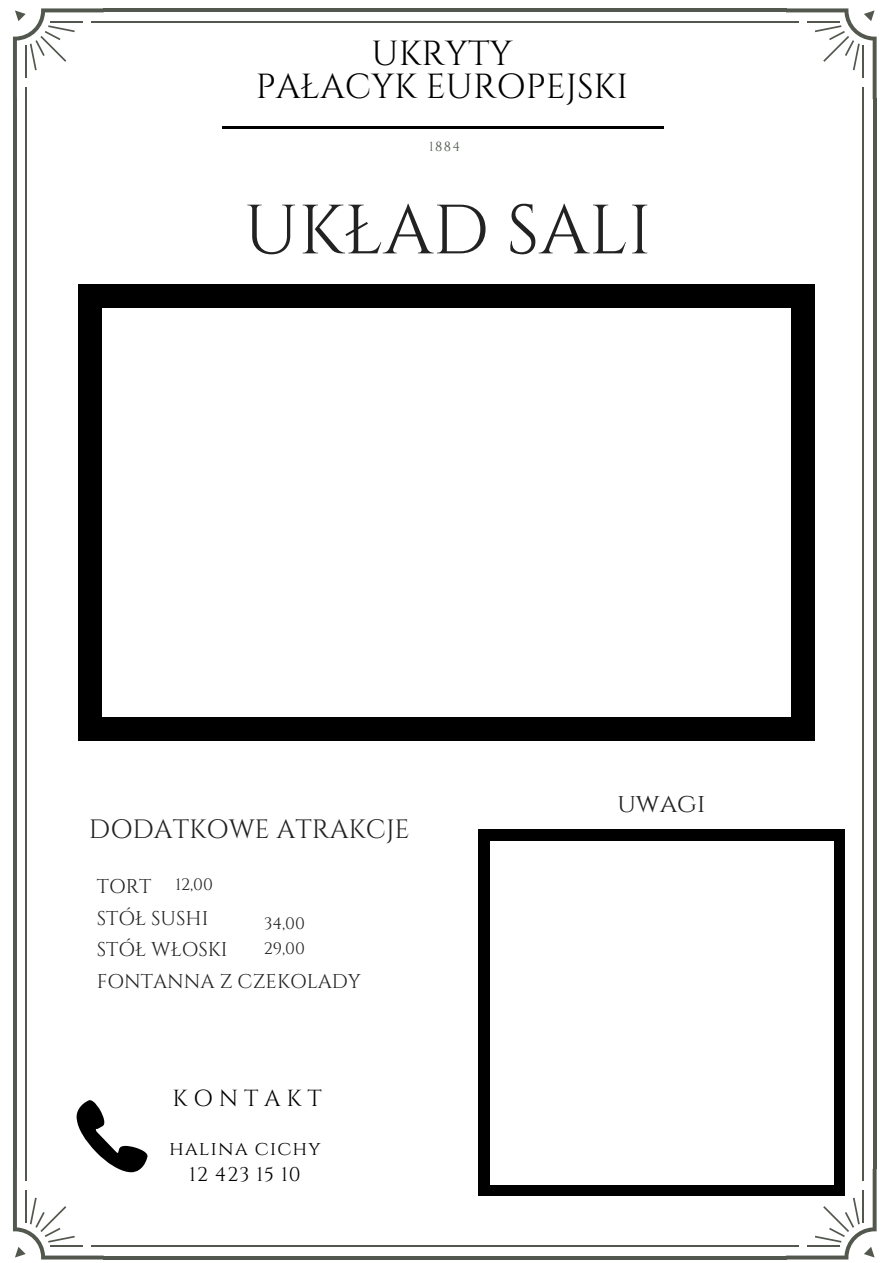
<style>
.page{position:relative;width:893px;height:1263px;background:#fff}
.page>*{position:absolute;margin:0;border:0;box-sizing:border-box;transform-origin:0 0}
.t1{font:69.6px "Cinzel";color:#222}
.t2{font:34.8px/32.7px "Cinzel";color:#000;text-align:center}
.t3{font:26.55px "Cinzel";color:#222}
.t4{font:23.25px "Cinzel";letter-spacing:.25em;color:#000}
.t5{font:19.8px/31.5px "Cinzel";color:#222}
.t6{font:19.8px/26px "Cinzel";letter-spacing:.05em;color:#000;text-align:center}
.t7{font:16.5px "Cinzel";color:#222}
.t8{font:13.2px "Cinzel";color:#52584d}
</style>
<div class="page">
<hr style="left:103px;top:8px;width:683px;height:4px;background:#52584d">
<hr style="left:103px;top:21px;width:683px;height:2px;background:#52584d">
<hr style="left:147px;top:1256px;width:639px;height:3px;background:#52584d">
<hr style="left:103px;top:1245px;width:683px;height:2px;background:#52584d">
<svg style="left:786px;top:1169px;width:91px;height:90px"></svg>
<hr style="left:873px;top:99px;width:4px;height:1070px;background:#52584d">
<hr style="left:862px;top:99px;width:2px;height:1070px;background:#52584d">
<svg style="left:786px;top:8px;width:91px;height:91px"></svg>
<hr style="left:13px;top:99px;width:4px;height:1070px;background:#52584d">
<hr style="left:25px;top:99px;width:2px;height:1070px;background:#52584d">
<svg style="left:13px;top:8px;width:91px;height:91px"></svg>
<hr style="left:222px;top:126px;width:441px;height:2px;background:#000">
<div style="left:791px;top:717px;width:24px;height:24px;background:#000"></div>
<div style="left:78px;top:306px;width:24px;height:412px;background:#000"></div>
<div style="left:78px;top:717px;width:24px;height:24px;background:#000"></div>
<div style="left:791px;top:306px;width:24px;height:412px;background:#000"></div>
<div style="left:100px;top:717px;width:693px;height:24px;background:#000"></div>
<div style="left:791px;top:284px;width:24px;height:24px;background:#000"></div>
<div style="left:78px;top:284px;width:24px;height:24px;background:#000"></div>
<div style="left:100px;top:284px;width:693px;height:24px;background:#000"></div>
<div style="left:834px;top:1185px;width:11px;height:11px;background:#000"></div>
<div style="left:478px;top:840px;width:11px;height:346px;background:#000"></div>
<div style="left:478px;top:1185px;width:11px;height:11px;background:#000"></div>
<div style="left:834px;top:840px;width:11px;height:346px;background:#000"></div>
<div style="left:488px;top:1185px;width:347px;height:11px;background:#000"></div>
<div style="left:834px;top:829px;width:11px;height:11px;background:#000"></div>
<div style="left:478px;top:829px;width:11px;height:11px;background:#000"></div>
<div style="left:488px;top:829px;width:347px;height:11px;background:#000"></div>
<svg style="left:13px;top:1100px;width:134px;height:159px"></svg>
<h2 class="t2" style="left:256px;top:38px;width:374px">UKRYTY<br>PAŁACYK EUROPEJSKI</h2>
<p class="t8" style="left:429px;top:138px;width:33px">1884</p>
<h1 class="t1" style="left:244px;top:186px;width:409px">UKŁAD SALI</h1>
<h3 class="t3" style="left:89px;top:812px;width:322px">DODATKOWE ATRAKCJE</h3>
<p class="t7" style="left:175px;top:873px;width:39px">12,00</p>
<p class="t5" style="left:97px;top:871px;width:266px">TORT<br>STÓŁ SUSHI<br>STÓŁ WŁOSKI<br>FONTANNA Z CZEKOLADY</p>
<p class="t7" style="left:264px;top:913px;width:42px">34,00</p>
<p class="t7" style="left:264px;top:938px;width:43px">29,00</p>
<p class="t4" style="left:172px;top:1083px;width:151px">KONTAKT</p>
<p class="t6" style="left:169px;top:1136px;width:153px">halina cichy<br>12 423 15 10</p>
<h3 class="t3" style="left:617px;top:786px;width:90px">uwagi</h3>
</div>
